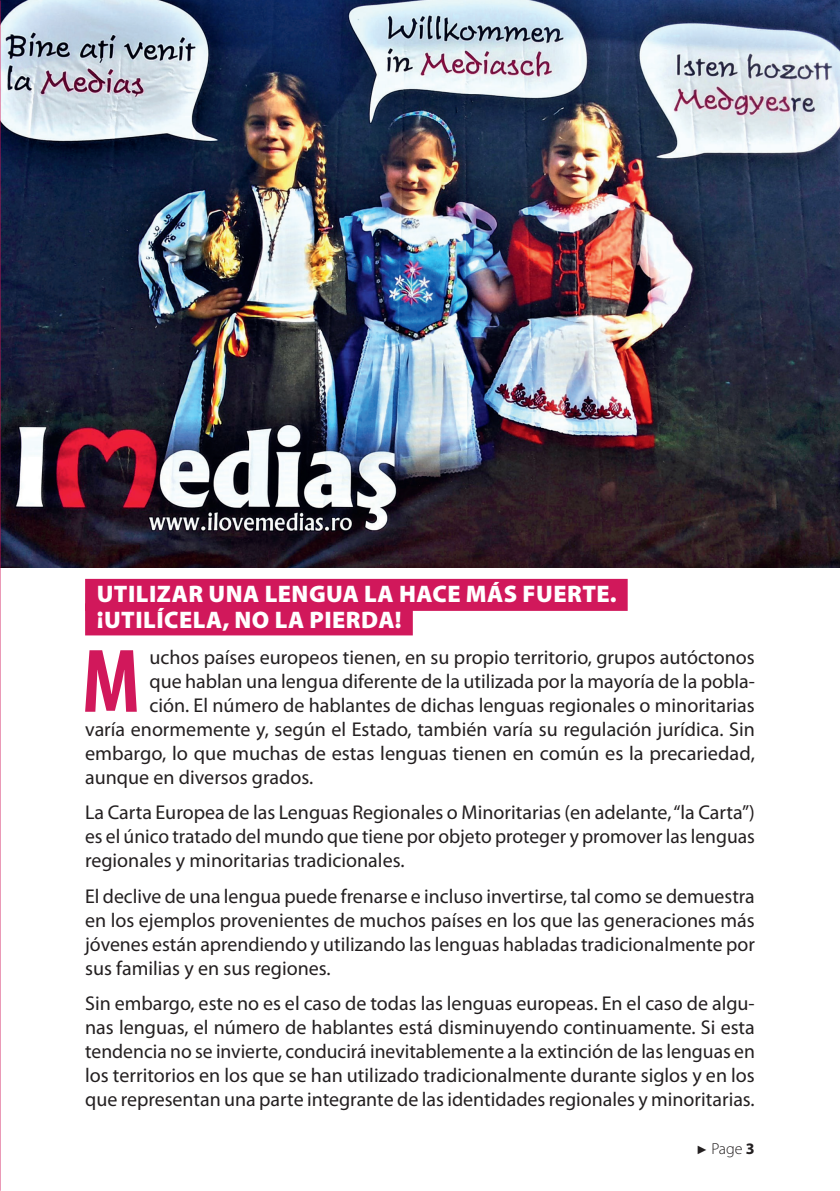
<style>
.page{position:relative;width:840px;height:1191px;background:#fff}
.page>*{position:absolute;margin:0;border:0;box-sizing:border-box;transform-origin:0 0}
.t1{font:700 condensed 91.2px "Myriad Pro";color:#d1185b}
.t2{font:900 24px/26px "Myriad Pro";letter-spacing:.02em;color:#fff}
.t3{font:20px/24px "Myriad Pro";color:#231f20;text-align:justify}
.t4{font:300 16px "Myriad Pro";color:#231f20}
.s1{font-family:"Arial";font-weight:400;font-size:12px}
.s2{font-weight:700}
</style>
<div class="page">
<div style="left:85px;top:579px;width:542px;height:32px;background:#d1185b"></div>
<div style="left:85px;top:603px;width:327px;height:32px;background:#d1185b"></div>
<img style="left:0;top:0;width:839px;height:567px">
<p class="t2" style="left:97px;top:580px;width:521px">UTILIZAR UNA LENGUA LA HACE MÁS FUERTE. ¡UTILÍCELA, NO LA PIERDA!</p>
<h1 class="t1" style="left:82px;top:624px;width:60px">M</h1>
<p class="t3" style="left:149px;top:644px;width:606px">uchos países europeos tienen, en su propio territorio, grupos autóctonos</p>
<p class="t3" style="left:149px;top:668px;width:606px">que hablan una lengua diferente de la utilizada por la mayoría de la pobla-</p>
<p class="t3" style="left:149px;top:692px;width:606px">ción. El número de hablantes de dichas lenguas regionales o minoritarias</p>
<p class="t3" style="left:85px;top:716px;width:670px">varía enormemente y, según el Estado, también varía su regulación jurídica. Sin</p>
<p class="t3" style="left:85px;top:740px;width:671px">embargo, lo que muchas de estas lenguas tienen en común es la precariedad,</p>
<p class="t3" style="left:85px;top:764px;width:229px">aunque en diversos grados.</p>
<p class="t3" style="left:85px;top:800px;width:671px">La Carta Europea de las Lenguas Regionales o Minoritarias (en adelante, “la Carta”) es el único tratado del mundo que tiene por objeto proteger y promover las lenguas regionales y minoritarias tradicionales.</p>
<p class="t3" style="left:85px;top:883px;width:671px">El declive de una lengua puede frenarse e incluso invertirse, tal como se demuestra en los ejemplos provenientes de muchos países en los que las generaciones más jóvenes están aprendiendo y utilizando las lenguas habladas tradicionalmente por sus familias y en sus regiones.</p>
<p class="t3" style="left:85px;top:990px;width:671px">Sin embargo, este no es el caso de todas las lenguas europeas. En el caso de algu&shy;nas lenguas, el número de hablantes está disminuyendo continuamente. Si esta tendencia no se invierte, conducirá inevitablemente a la extinción de las lenguas en los territorios en los que se han utilizado tradicionalmente durante siglos y en los que representan una parte integrante de las identidades regionales y minoritarias.</p>
<p class="t4" style="left:695px;top:1139px;width:60px"><span class="s1">►</span> Page <span class="s2">3</span></p>
</div>
